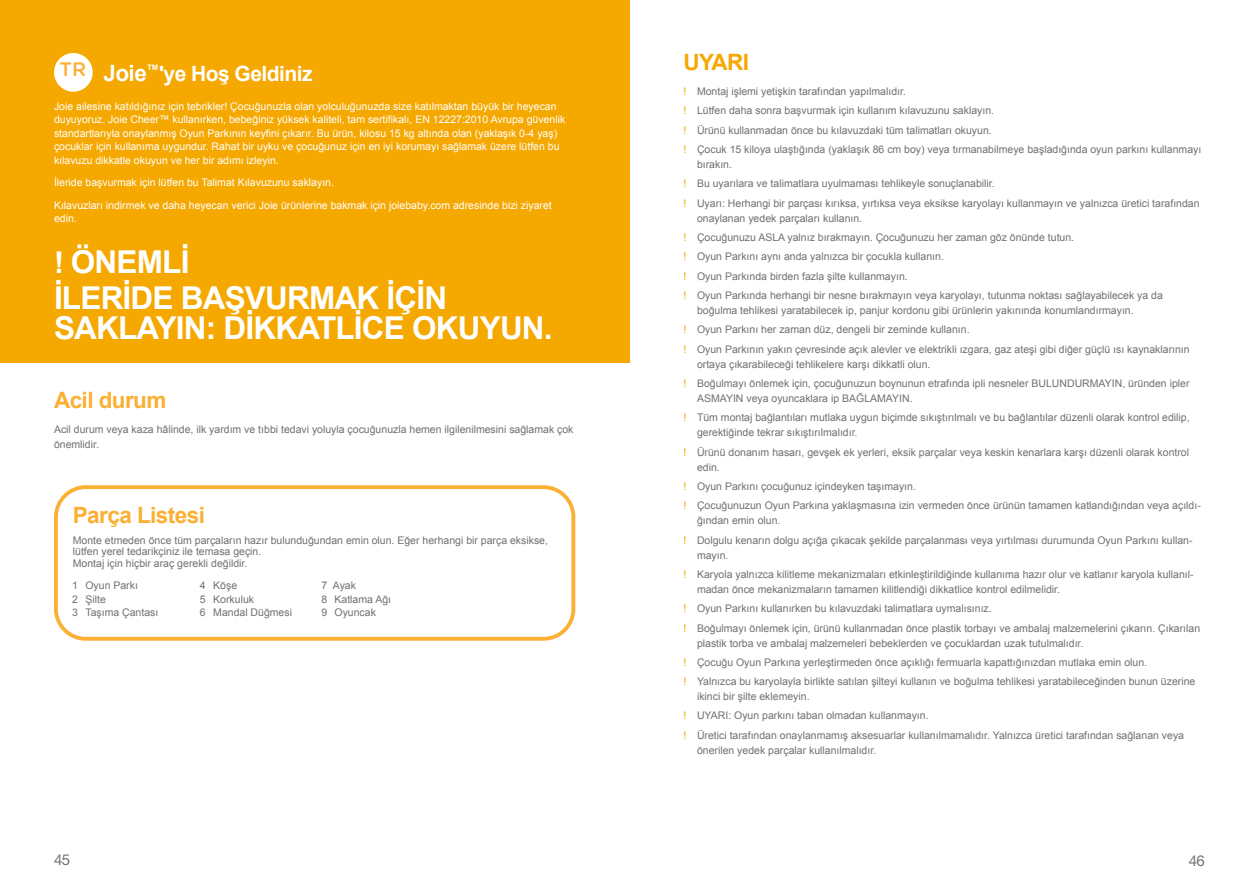
<style>
.page{position:relative;width:1259px;height:893px;background:#fff}
.page>*{position:absolute;margin:0;border:0;box-sizing:border-box;transform-origin:0 0}
.t1{font:700 31.5px/36.8px "Arial";letter-spacing:-.025em;color:#fff}
.t2{font:700 22.5px "Arial";letter-spacing:-.025em;color:#fbaf33}
.t3{font:700 22.5px "Arial";letter-spacing:-.025em;color:#f5a800}
.t4{font:700 21px "Arial";letter-spacing:-.025em;color:#fff}
.t5{font:500 19.5px "Gotham Rounded";color:#fbaf33}
.t6{font:15px "Helvetica Neue LT Std";color:#716f73}
.t7{font:10.5px/19.4px "Arial";color:#716f73}
.t8{font:10.5px/13.5px "Arial";color:#fff}
.s1{font-size:22.5px}
.s2{font-size:30px}
.s3{color:#f5a800}
</style>
<div class="page">
<div style="left:54px;top:485px;width:521px;height:156px;border:4px solid #fbaf33;border-radius:30px"></div>
<div style="left:0;top:0;width:629px;height:363px;background:#f5a800"></div>
<div style="left:54px;top:53px;width:39px;height:39px;background:#fff;border-radius:50%"></div>
<h3 class="t5" style="left:59px;top:55px;width:28px">TR</h3>
<h3 class="t4" style="left:103px;top:60px;width:211px"><span class="s1">Joie</span><sup>™</sup>'ye Hoş Geldiniz</h3>
<p class="t8" style="left:54px;top:99px;width:513px">Joie ailesine katıldığınız için tebrikler! Çocuğunuzla olan yolculuğunuzda size katılmaktan büyük bir heyecan duyuyoruz. Joie Cheer™ kullanırken, bebeğiniz yüksek kaliteli, tam sertifikalı, EN 12227:2010 Avrupa güvenlik standartlarıyla onaylanmış Oyun Parkının keyfini çıkarır. Bu ürün, kilosu 15 kg altında olan (yaklaşık 0-4 yaş) çocuklar için kullanıma uygundur. Rahat bir uyku ve çocuğunuz için en iyi korumayı sağlamak üzere lütfen bu kılavuzu dikkatle okuyun ve her bir adımı izleyin.</p>
<p class="t8" style="left:54px;top:171px;width:499px;line-height:22.5px">İleride başvurmak için lütfen bu Talimat Kılavuzunu saklayın.<br>Kılavuzları indirmek ve daha heyecan verici Joie ürünlerine bakmak için joiebaby.com adresinde bizi ziyaret</p>
<p class="t8" style="left:54px;top:212px;width:24px">edin.</p>
<h1 class="t1" style="left:54px;top:244px;width:394px"><span class="s2">!</span> ÖNEMLİ<br>İLERİDE BAŞVURMAK İÇİN</h1>
<h1 class="t1" style="left:54px;top:311px;width:500px">SAKLAYIN: DİKKATLİCE OKUYUN.</h1>
<h2 class="t2" style="left:54px;top:386px;width:114px">Acil durum</h2>
<p class="t7" style="left:54px;top:422px;width:521px;line-height:15px">Acil durum veya kaza hâlinde, ilk yardım ve tıbbi tedavi yoluyla çocuğunuzla hemen ilgilenilmesini sağlamak çok önemlidir.</p>
<h2 class="t2" style="left:73px;top:500px;width:134px">Parça Listesi</h2>
<p class="t7" style="left:73px;top:535px;width:477px;line-height:10.5px">Monte etmeden önce tüm parçaların hazır bulunduğundan emin olun. Eğer herhangi bir parça eksikse, lütfen yerel tedarikçiniz ile temasa geçin.</p>
<p class="t7" style="left:73px;top:554px;width:176px">Montaj için hiçbir araç gerekli değildir.</p>
<p class="t7" style="left:72px;top:579px;width:88px;line-height:13.5px">1 Oyun Parkı<br>2 Şilte<br>3 Taşıma Çantası</p>
<p class="t7" style="left:200px;top:579px;width:94px;line-height:13.5px">4 Köşe<br>5 Korkuluk<br>6 Mandal Düğmesi</p>
<p class="t7" style="left:321px;top:579px;width:71px;line-height:13.5px">7 Ayak<br>8 Katlama Ağı<br>9 Oyuncak</p>
<h2 class="t3" style="left:683px;top:48px;width:67px">UYARI</h2>
<p class="t7" style="left:683px;top:82px;width:519px"><span class="s3">!</span> Montaj işlemi yetişkin tarafından yapılmalıdır.<br><span class="s3">!</span> Lütfen daha sonra başvurmak için kullanım kılavuzunu saklayın.<br><span class="s3">!</span> Ürünü kullanmadan önce bu kılavuzdaki tüm talimatları okuyun.<br><span class="s3">!</span> Çocuk 15 kiloya ulaştığında (yaklaşık 86 cm boy) veya tırmanabilmeye başladığında oyun parkını kullanmayı</p>
<p class="t7" style="left:683px;top:155px;width:517px;text-indent:14px">bırakın.<br><span class="s3">!</span> Bu uyarılara ve talimatlara uyulmaması tehlikeyle sonuçlanabilir.<br><span class="s3">!</span> Uyarı: Herhangi bir parçası kırıksa, yırtıksa veya eksikse karyolayı kullanmayın ve yalnızca üretici tarafından</p>
<p class="t7" style="left:683px;top:208px;width:481px;text-indent:14px">onaylanan yedek parçaları kullanın.<br><span class="s3">!</span> Çocuğunuzu ASLA yalnız bırakmayın. Çocuğunuzu her zaman göz önünde tutun.<br><span class="s3">!</span> Oyun Parkını aynı anda yalnızca bir çocukla kullanın.<br><span class="s3">!</span> Oyun Parkında birden fazla şilte kullanmayın.<br><span class="s3">!</span> Oyun Parkında herhangi bir nesne bırakmayın veya karyolayı, tutunma noktası sağlayabilecek ya da</p>
<p class="t7" style="left:683px;top:301px;width:508px;text-indent:14px">boğulma tehlikesi yaratabilecek ip, panjur kordonu gibi ürünlerin yakınında konumlandırmayın.<br><span class="s3">!</span> Oyun Parkını her zaman düz, dengeli bir zeminde kullanın.<br><span class="s3">!</span> Oyun Parkının yakın çevresinde açık alevler ve elektrikli ızgara, gaz ateşi gibi diğer güçlü ısı kaynaklarının</p>
<p class="t7" style="left:683px;top:354px;width:507px;text-indent:14px">ortaya çıkarabileceği tehlikelere karşı dikkatli olun.<br><span class="s3">!</span> Boğulmayı önlemek için, çocuğunuzun boynunun etrafında ipli nesneler BULUNDURMAYIN, üründen ipler</p>
<p class="t7" style="left:683px;top:389px;width:508px;text-indent:14px">ASMAYIN veya oyuncaklara ip BAĞLAMAYIN.<br><span class="s3">!</span> Tüm montaj bağlantıları mutlaka uygun biçimde sıkıştırılmalı ve bu bağlantılar düzenli olarak kontrol edilip,</p>
<p class="t7" style="left:683px;top:423px;width:507px;text-indent:14px">gerektiğinde tekrar sıkıştırılmalıdır.<br><span class="s3">!</span> Ürünü donanım hasarı, gevşek ek yerleri, eksik parçalar veya keskin kenarlara karşı düzenli olarak kontrol</p>
<p class="t7" style="left:683px;top:457px;width:519px;text-indent:14px">edin.<br><span class="s3">!</span> Oyun Parkını çocuğunuz içindeyken taşımayın.<br><span class="s3">!</span> Çocuğunuzun Oyun Parkına yaklaşmasına izin vermeden önce ürünün tamamen katlandığından veya açıldı-</p>
<p class="t7" style="left:683px;top:511px;width:510px;text-indent:14px">ğından emin olun.<br><span class="s3">!</span> Dolgulu kenarın dolgu açığa çıkacak şekilde parçalanması veya yırtılması durumunda Oyun Parkını kullan-</p>
<p class="t7" style="left:683px;top:545px;width:512px;text-indent:14px">mayın.<br><span class="s3">!</span> Karyola yalnızca kilitleme mekanizmaları etkinleştirildiğinde kullanıma hazır olur ve katlanır karyola kullanıl-</p>
<p class="t7" style="left:683px;top:580px;width:518px;text-indent:14px">madan önce mekanizmaların tamamen kilitlendiği dikkatlice kontrol edilmelidir.<br><span class="s3">!</span> Oyun Parkını kullanırken bu kılavuzdaki talimatlara uymalısınız.<br><span class="s3">!</span> Boğulmayı önlemek için, ürünü kullanmadan önce plastik torbayı ve ambalaj malzemelerini çıkarın. Çıkarılan</p>
<p class="t7" style="left:683px;top:633px;width:513px;text-indent:13px">plastik torba ve ambalaj malzemeleri bebeklerden ve çocuklardan uzak tutulmalıdır.<br><span class="s3">!</span> Çocuğu Oyun Parkına yerleştirmeden önce açıklığı fermuarla kapattığınızdan mutlaka emin olun.<br><span class="s3">!</span> Yalnızca bu karyolayla birlikte satılan şilteyi kullanın ve boğulma tehlikesi yaratabileceğinden bunun üzerine</p>
<p class="t7" style="left:683px;top:687px;width:502px;text-indent:14px">ikinci bir şilte eklemeyin.<br><span class="s3">!</span> UYARI: Oyun parkını taban olmadan kullanmayın.<br><span class="s3">!</span> Üretici tarafından onaylanmamış aksesuarlar kullanılmamalıdır. Yalnızca üretici tarafından sağlanan veya</p>
<p class="t7" style="left:697px;top:740px;width:181px">önerilen yedek parçalar kullanılmalıdır.</p>
<h3 class="t6" style="left:54px;top:851px;width:18px">45</h3>
<h3 class="t6" style="left:1188px;top:851px;width:18px">46</h3>
</div>
